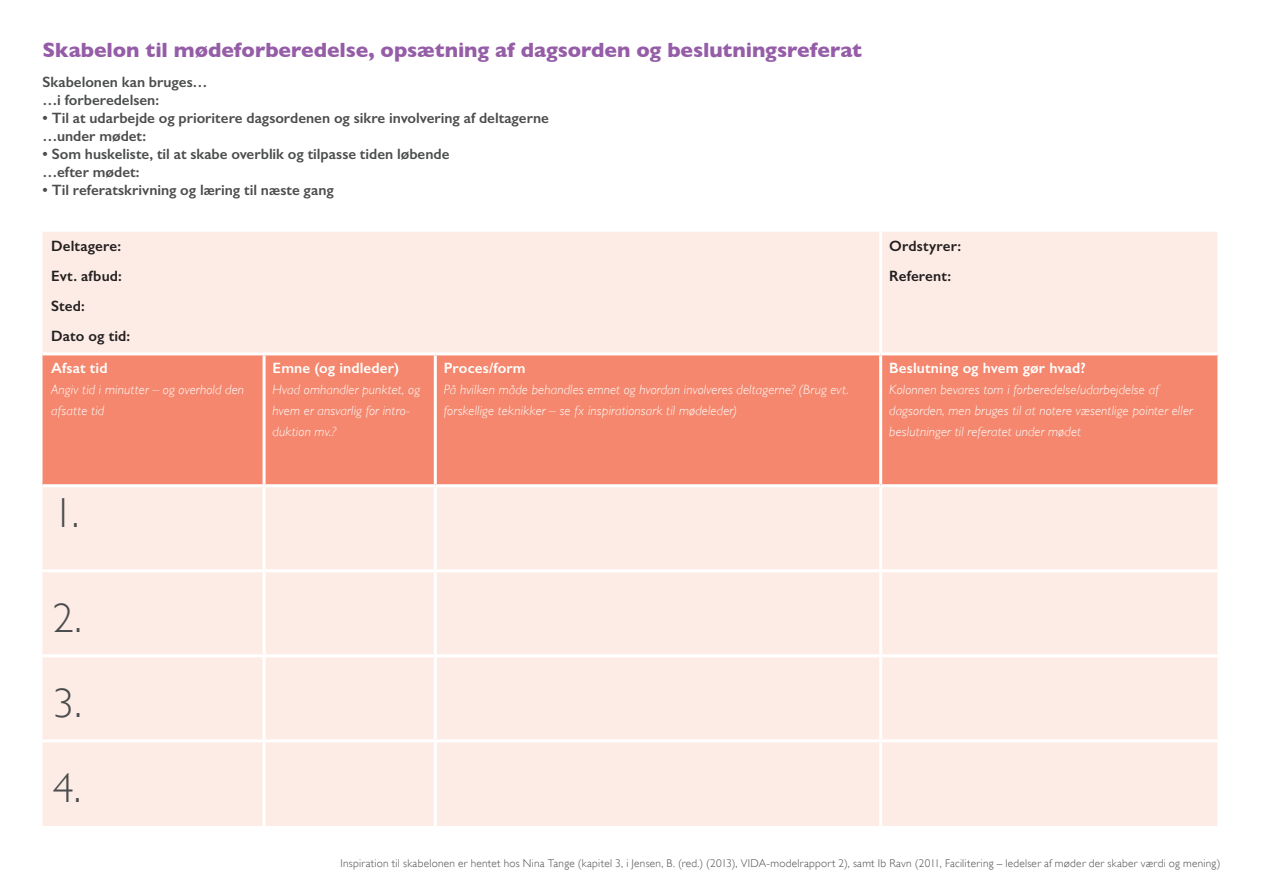
<style>
.page{position:relative;width:1263px;height:893px;background:#fff}
.page>*{position:absolute;margin:0;border:0;box-sizing:border-box;transform-origin:0 0}
.t1{font:300 42px "Gill Sans";color:#4b4c4d}
.t2{font:700 21px "Gill Sans";letter-spacing:-.005em;color:#955da7}
.t3{font:600 15px/18px "Gill Sans";color:#4b4c4d}
.t4{font:600 15px "Gill Sans";letter-spacing:.01em;color:#fff}
.t5{font:600 15px/30px "Gill Sans";letter-spacing:.01em;color:#231f20}
.t6{font:italic 300 13.5px/21px "Gill Sans";letter-spacing:.01em;color:#fff}
.t7{font:300 11.25px "Gill Sans";letter-spacing:.025em;color:#4b4c4d}
</style>
<div class="page">
<div style="left:43px;top:232px;width:1174px;height:594px;background:#fdece5"></div>
<div style="left:43px;top:355px;width:1174px;height:129px;background:#f4876d"></div>
<hr style="left:879px;top:232px;width:3px;height:120px;background:#fff">
<hr style="left:43px;top:352px;width:221px;height:3px;background:#fff">
<hr style="left:264px;top:352px;width:171px;height:3px;background:#fff">
<hr style="left:263px;top:355px;width:3px;height:129px;background:#fff">
<hr style="left:435px;top:352px;width:446px;height:3px;background:#fff">
<hr style="left:434px;top:355px;width:3px;height:129px;background:#fff">
<hr style="left:881px;top:352px;width:339px;height:3px;background:#fff">
<hr style="left:879px;top:355px;width:3px;height:129px;background:#fff">
<hr style="left:263px;top:487px;width:3px;height:82px;background:#fff">
<hr style="left:434px;top:487px;width:3px;height:82px;background:#fff">
<hr style="left:879px;top:487px;width:3px;height:82px;background:#fff">
<hr style="left:263px;top:572px;width:3px;height:82px;background:#fff">
<hr style="left:434px;top:572px;width:3px;height:82px;background:#fff">
<hr style="left:879px;top:572px;width:3px;height:82px;background:#fff">
<hr style="left:263px;top:657px;width:3px;height:82px;background:#fff">
<hr style="left:434px;top:657px;width:3px;height:82px;background:#fff">
<hr style="left:879px;top:657px;width:3px;height:82px;background:#fff">
<hr style="left:263px;top:742px;width:3px;height:84px;background:#fff">
<hr style="left:434px;top:742px;width:3px;height:84px;background:#fff">
<hr style="left:879px;top:742px;width:3px;height:84px;background:#fff">
<hr style="left:43px;top:484px;width:221px;height:3px;background:#fff">
<hr style="left:264px;top:484px;width:171px;height:3px;background:#fff">
<hr style="left:435px;top:484px;width:446px;height:3px;background:#fff">
<hr style="left:881px;top:484px;width:339px;height:3px;background:#fff">
<hr style="left:43px;top:569px;width:221px;height:3px;background:#fff">
<hr style="left:264px;top:569px;width:171px;height:3px;background:#fff">
<hr style="left:435px;top:569px;width:446px;height:3px;background:#fff">
<hr style="left:881px;top:569px;width:339px;height:3px;background:#fff">
<hr style="left:43px;top:654px;width:221px;height:3px;background:#fff">
<hr style="left:264px;top:654px;width:171px;height:3px;background:#fff">
<hr style="left:435px;top:654px;width:446px;height:3px;background:#fff">
<hr style="left:881px;top:654px;width:339px;height:3px;background:#fff">
<hr style="left:43px;top:739px;width:221px;height:3px;background:#fff">
<hr style="left:264px;top:739px;width:171px;height:3px;background:#fff">
<hr style="left:435px;top:739px;width:446px;height:3px;background:#fff">
<hr style="left:881px;top:739px;width:339px;height:3px;background:#fff">
<h2 class="t2" style="left:43px;top:41px;width:821px">Skabelon til mødeforberedelse, opsætning af dagsorden og beslutningsreferat</h2>
<p class="t3" style="left:43px;top:72px;width:167px">Skabelonen kan bruges… …i forberedelsen:</p>
<p class="t3" style="left:43px;top:108px;width:508px">• Til at udarbejde og prioritere dagsordenen og sikre involvering af deltagerne …under mødet:</p>
<p class="t3" style="left:43px;top:144px;width:408px">• Som huskeliste, til at skabe overblik og tilpasse tiden løbende …efter mødet:</p>
<p class="t3" style="left:43px;top:180px;width:293px">• Til referatskrivning og læring til næste gang</p>
<p class="t5" style="left:51px;top:231px;width:81px">Deltagere:<br>Evt. afbud:<br>Sted:<br>Dato og tid:</p>
<p class="t5" style="left:889px;top:231px;width:74px">Ordstyrer:<br>Referent:</p>
<p class="t4" style="left:51px;top:359px;width:58px">Afsat tid</p>
<p class="t6" style="left:51px;top:380px;width:195px">Angiv tid i minutter – og overhold den afsatte tid</p>
<p class="t4" style="left:273px;top:359px;width:128px">Emne (og indleder)</p>
<p class="t6" style="left:273px;top:380px;width:149px">Hvad omhandler punktet, og hvem er ansvarlig for intro&shy;duktion mv.?</p>
<p class="t4" style="left:444px;top:359px;width:83px">Proces/form</p>
<p class="t6" style="left:444px;top:380px;width:406px">På hvilken måde behandles emnet og hvordan involveres deltagerne? (Brug evt. forskellige teknikker – se fx inspirationsark til mødeleder)</p>
<p class="t4" style="left:889px;top:359px;width:198px">Beslutning og hvem gør hvad?</p>
<p class="t6" style="left:889px;top:380px;width:305px">Kolonnen bevares tom i forberedelse/udarbejdelse af dagsorden, men bruges til at notere væsentlige pointer eller beslutninger til referatet under mødet</p>
<h1 class="t1" style="left:53px;top:496px;width:28px">1.</h1>
<h1 class="t1" style="left:53px;top:600px;width:31px">2.</h1>
<h1 class="t1" style="left:53px;top:686px;width:31px">3.</h1>
<h1 class="t1" style="left:53px;top:771px;width:30px">4.</h1>
<p class="t7" style="left:340px;top:858px;width:881px">Inspiration til skabelonen er hentet hos Nina Tange (kapitel 3, i Jensen, B. (red.) (2013), VIDA-modelrapport 2), samt Ib Ravn (2011, Facilitering – ledelser af møder der skaber værdi og mening)</p>
</div>
